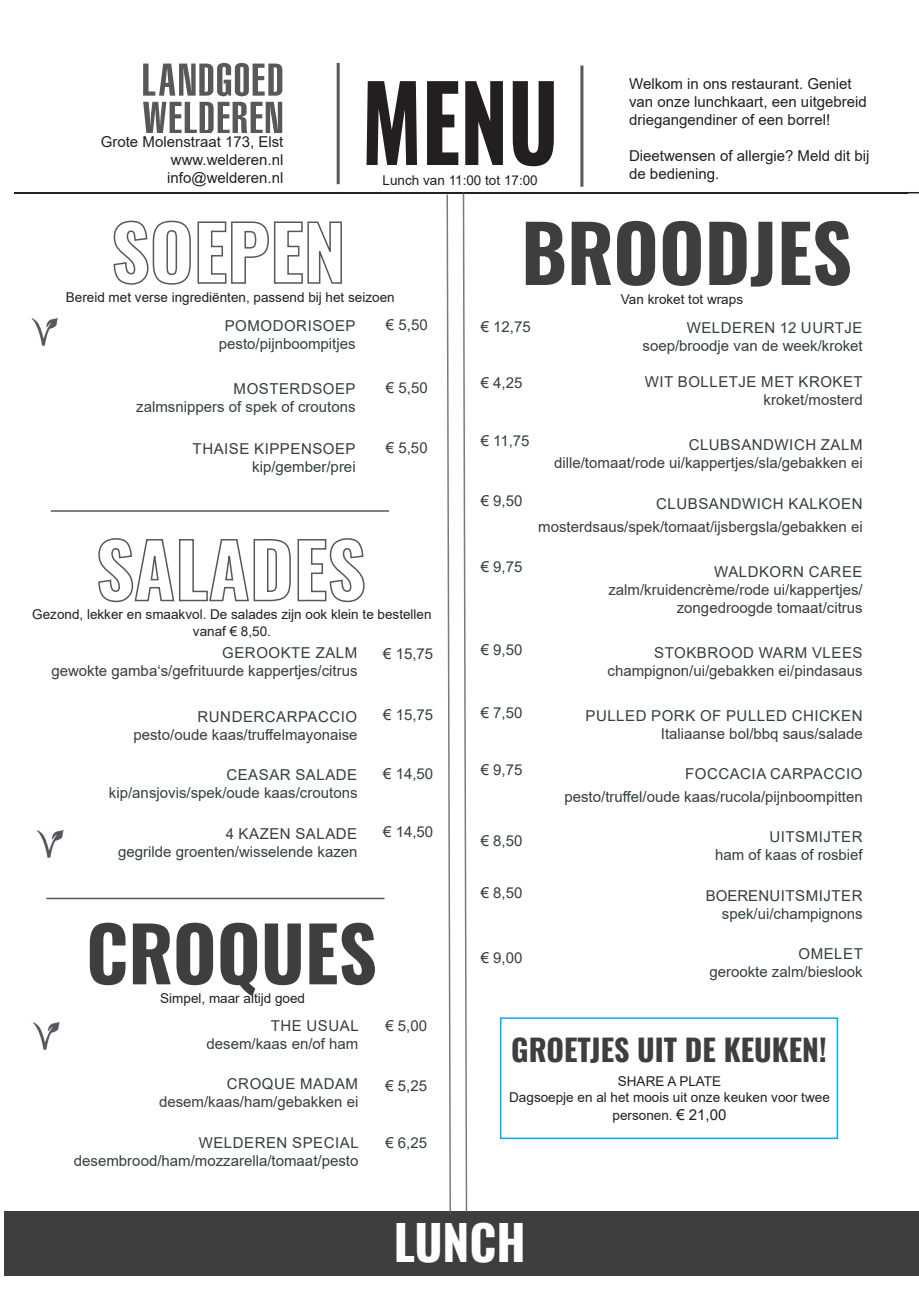
<style>
.page{position:relative;width:919px;height:1289px;background:#fff}
.page>*{position:absolute;margin:0;border:0;box-sizing:border-box;transform-origin:0 0}
.t1{font:700 103.5px "Oswald";color:#231f20;scale:.83 1}
.t2{font:700 78px "Oswald";color:#3e3e3f}
.t3{font:700 75px "Oswald";color:#3e3e3f}
.t4{font:700 48px "Oswald";color:#fff}
.t5{font:700 30px "Oswald";color:#3e3e3f}
.t6{font:15px/18px "Arial";color:#343f3f;text-align:right}
.t7{font:15px/18px "Arial";color:#231f20}
.t8{font:15px/18px "Arial";letter-spacing:.035em;color:#343f3f;text-align:right}
.t9{font:13.5px/16.2px "Arial";color:#231f20;text-align:center}
.s1{font-size:15px}
</style>
<div class="page">
<svg style="left:143px;top:63px;width:139px;height:33px"></svg>
<svg style="left:143px;top:102px;width:139px;height:31px"></svg>
<hr style="left:336px;top:63px;width:3px;height:121px;background:#57585a">
<hr style="left:580px;top:65px;width:3px;height:122px;background:#57585a">
<hr style="left:14px;top:192px;width:893px;height:1px;background:#231f20">
<div style="left:4px;top:1211px;width:902px;height:64px;background:#3e3e3f"></div>
<svg style="left:462px;top:193px;width:5px;height:1019px"></svg>
<hr style="left:46px;top:897px;width:338px;height:2px;background:#57585a">
<img style="left:33px;top:1021px;width:27px;height:29px">
<svg style="left:113px;top:220px;width:78px;height:65px"></svg>
<svg style="left:197px;top:221px;width:145px;height:63px"></svg>
<img style="left:31px;top:317px;width:27px;height:29px">
<hr style="left:51px;top:510px;width:338px;height:1px;background:#57585a">
<svg style="left:98px;top:538px;width:193px;height:65px"></svg>
<svg style="left:297px;top:538px;width:68px;height:65px"></svg>
<svg style="left:446px;top:195px;width:5px;height:1019px"></svg>
<div style="left:907px;top:1211px;width:11px;height:64px;background:#3e3e3f"></div>
<div style="left:500px;top:1017px;width:338px;height:122px;border:2px solid #00aeef"></div>
<img style="left:37px;top:829px;width:27px;height:29px">
<p class="t7" style="left:101px;top:133px;width:184px">Grote Molenstraat 173, Elst</p>
<p class="t7" style="left:167px;top:169px;width:118px">info@welderen.nl</p>
<p class="t7" style="left:171px;top:151px;width:114px">www.welderen.nl</p>
<h1 class="t1" style="left:361px;top:69px;width:238px">MENU</h1>
<p class="t7" style="left:629px;top:74px;width:239px">Welkom in ons restaurant. Geniet van onze lunchkaart, een uitgebreid driegangendiner of een borrel!</p>
<p class="t7" style="left:629px;top:146px;width:242px">Dieetwensen of allergie? Meld dit bij de bediening.</p>
<p class="t9" style="left:382px;top:172px;width:157px">Lunch van 11:00 tot 17:00</p>
<p class="t9" style="left:66px;top:289px;width:330px">Bereid met verse ingrediënten, passend bij het seizoen</p>
<p class="t6" style="left:219px;top:317px;width:138px;text-align:center">POMODORISOEP pesto/pijnboompitjes</p>
<p class="t6" style="left:136px;top:380px;width:221px">MOSTERDSOEP<br>zalmsnippers of spek of croutons</p>
<p class="t8" style="left:193px;top:440px;width:164px">THAISE KIPPENSOEP kip/gember/prei</p>
<p class="t6" style="left:386px;top:315px;width:43px">€ 5,50</p>
<p class="t6" style="left:386px;top:378px;width:43px">€ 5,50</p>
<p class="t6" style="left:386px;top:438px;width:43px">€ 5,50</p>
<p class="t9" style="left:32px;top:606px;width:401px">Gezond, lekker en smaakvol. De salades zijn ook klein te bestellen vanaf € 8,50.</p>
<p class="t6" style="left:51px;top:644px;width:307px">GEROOKTE ZALM<br>gewokte gamba‘s/gefrituurde kappertjes/citrus</p>
<p class="t6" style="left:133px;top:707px;width:225px">RUNDERCARPACCIO pesto/oude kaas/truffelmayonaise</p>
<p class="t6" style="left:109px;top:765px;width:250px">CEASAR SALADE kip/ansjovis/spek/oude kaas/croutons</p>
<p class="t6" style="left:118px;top:824px;width:241px">4 KAZEN SALADE<br>gegrilde groenten/wisselende kazen</p>
<p class="t6" style="left:383px;top:644px;width:52px">€ 15,75</p>
<p class="t6" style="left:383px;top:706px;width:52px">€ 15,75</p>
<p class="t6" style="left:383px;top:764px;width:52px">€ 14,50</p>
<p class="t6" style="left:383px;top:823px;width:52px">€ 14,50</p>
<h3 class="t3" style="left:86px;top:914px;width:292px">CROQUES</h3>
<p class="t9" style="left:160px;top:990px;width:146px">Simpel, maar altijd goed</p>
<p class="t6" style="left:206px;top:1016px;width:154px">THE USUAL desem/kaas en/of ham</p>
<p class="t6" style="left:159px;top:1074px;width:201px">CROQUE MADAM desem/kaas/ham/gebakken ei</p>
<p class="t6" style="left:74px;top:1133px;width:286px">WELDEREN SPECIAL desembrood/ham/mozzarella/tomaat/pesto</p>
<p class="t6" style="left:385px;top:1016px;width:43px">€ 5,00</p>
<p class="t6" style="left:385px;top:1076px;width:43px">€ 5,25</p>
<p class="t6" style="left:385px;top:1133px;width:43px">€ 6,25</p>
<h2 class="t2" style="left:521px;top:212px;width:332px">BROODJES</h2>
<p class="t9" style="left:621px;top:291px;width:124px">Van kroket tot wraps</p>
<p class="t6" style="left:642px;top:319px;width:222px">WELDEREN 12 UURTJE soep/broodje van de week/kroket</p>
<p class="t8" style="left:644px;top:373px;width:219px">WIT BOLLETJE MET KROKET kroket/mosterd</p>
<p class="t6" style="left:554px;top:436px;width:310px">CLUBSANDWICH ZALM<br>dille/tomaat/rode ui/kappertjes/sla/gebakken ei</p>
<p class="t6" style="left:538px;top:492px;width:326px;line-height:22.5px">CLUBSANDWICH KALKOEN mosterdsaus/spek/tomaat/ijsbergsla/gebakken ei</p>
<p class="t6" style="left:608px;top:562px;width:256px">WALDKORN CAREE zalm/kruidencrème/rode ui/kappertjes/ zongedroogde tomaat/citrus</p>
<p class="t6" style="left:607px;top:643px;width:257px">STOKBROOD WARM VLEES champignon/ui/gebakken ei/pindasaus</p>
<p class="t6" style="left:585px;top:706px;width:279px">PULLED PORK OF PULLED CHICKEN<br>Italiaanse bol/bbq saus/salade</p>
<p class="t6" style="left:564px;top:762px;width:300px;line-height:22.5px">FOCCACIA CARPACCIO<br>pesto/truffel/oude kaas/rucola/pijnboompitten</p>
<p class="t6" style="left:715px;top:827px;width:149px">UITSMIJTER<br>ham of kaas of rosbief</p>
<p class="t6" style="left:705px;top:886px;width:158px">BOERENUITSMIJTER spek/ui/champignons</p>
<p class="t6" style="left:709px;top:944px;width:155px">OMELET<br>gerookte zalm/bieslook</p>
<p class="t6" style="left:480px;top:318px;width:52px">€ 12,75</p>
<p class="t6" style="left:480px;top:373px;width:43px">€ 4,25</p>
<p class="t6" style="left:480px;top:432px;width:50px">€ 11,75</p>
<p class="t6" style="left:480px;top:492px;width:43px">€ 9,50</p>
<p class="t6" style="left:480px;top:558px;width:43px">€ 9,75</p>
<p class="t6" style="left:480px;top:640px;width:43px">€ 9,50</p>
<p class="t6" style="left:480px;top:703px;width:43px">€ 7,50</p>
<p class="t6" style="left:480px;top:760px;width:43px">€ 9,75</p>
<p class="t6" style="left:480px;top:831px;width:43px">€ 8,50</p>
<p class="t6" style="left:480px;top:883px;width:43px">€ 8,50</p>
<p class="t6" style="left:480px;top:948px;width:43px">€ 9,00</p>
<h3 class="t5" style="left:511px;top:1033px;width:317px">GROETJES UIT DE KEUKEN!</h3>
<p class="t9" style="left:509px;top:1073px;width:322px">SHARE A PLATE<br>Dagsoepje en al het moois uit onze keuken voor twee</p>
<p class="t9" style="left:612px;top:1107px;width:115px">personen. <span class="s1">€ 21,00</span></p>
<h3 class="t4" style="left:394px;top:1216px;width:133px">LUNCH</h3>
</div>
